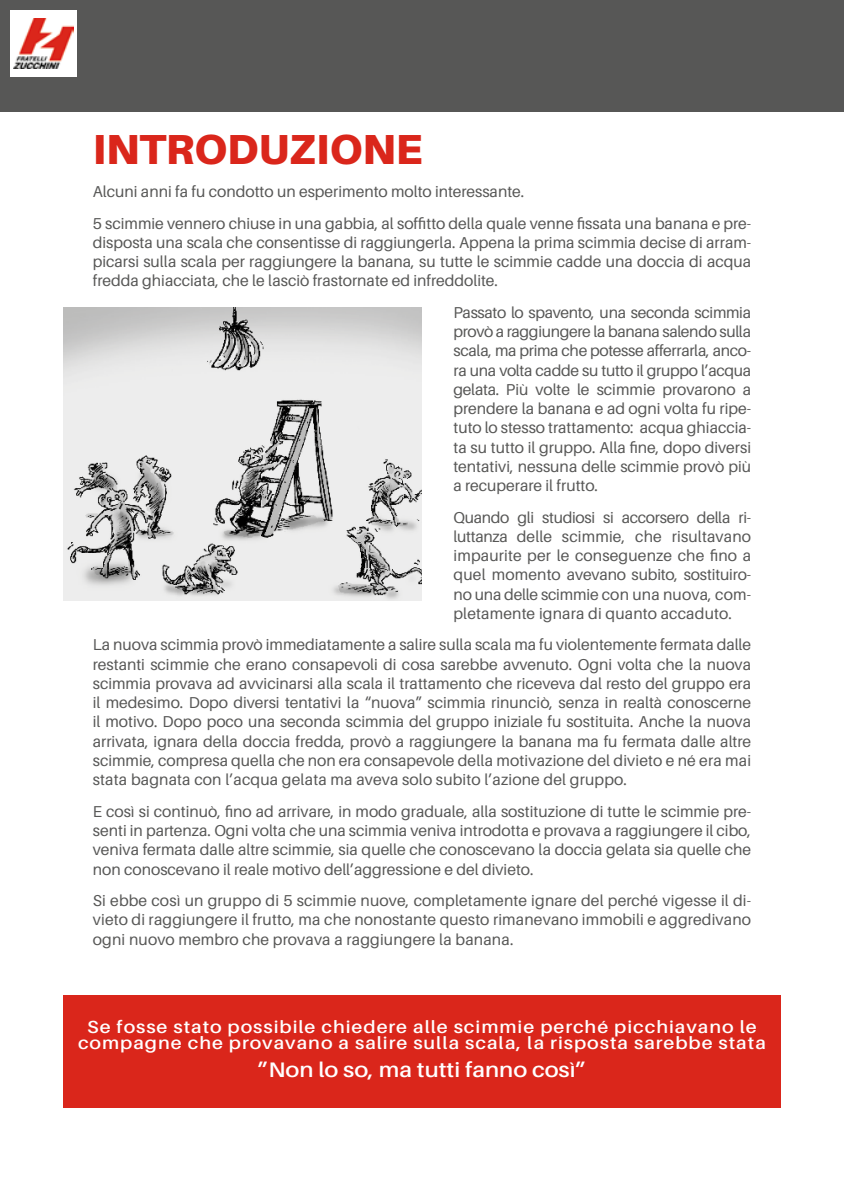
<style>
.page{position:relative;width:844px;height:1191px;background:#fff}
.page>*{position:absolute;margin:0;border:0;box-sizing:border-box;transform-origin:0 0}
.t1{font:900 42px "Aileron";color:#da261b}
.t2{font:600 21px "Aileron";color:#fff;scale:1.11 1}
.t3{font:600 17.5px/15.8px "Aileron";letter-spacing:.05em;color:#fff;text-align:center;scale:1.11 1}
.t4{font:15.75px/19.2px "Aileron";color:#575756;text-align:justify}
</style>
<div class="page">
<div style="left:0;top:0;width:843px;height:112px;background:#575756"></div>
<div style="left:10px;top:10px;width:67px;height:67px;background:#fff"></div>
<img style="left:14px;top:18px;width:59px;height:50px">
<hr style="left:843px;top:0;width:1px;height:112px;background:#575756">
<img style="left:63px;top:308px;width:359px;height:292px">
<div style="left:63px;top:995px;width:717px;height:112px;background:#da261b"></div>
<h1 class="t1" style="left:93px;top:125px;width:331px">INTRODUZIONE</h1>
<p class="t4" style="left:93px;top:176px;width:659px;line-height:31.5px">Alcuni anni fa fu condotto un esperimento molto interessante.<br>5 scimmie vennero chiuse in una gabbia, al soffitto della quale venne fissata una banana e pre-</p>
<p class="t4" style="left:93px;top:233px;width:659px">disposta una scala che consentisse di raggiungerla. Appena la prima scimmia decise di arram&shy;picarsi sulla scala per raggiungere la banana, su tutte le scimmie cadde una doccia di acqua fredda ghiacciata, che le lasciò frastornate ed infreddolite.</p>
<p class="t4" style="left:453px;top:303px;width:299px">Passato lo spavento, una seconda scimmia provò a raggiungere la banana salendo sulla scala, ma prima che potesse afferrarla, anco&shy;ra una volta cadde su tutto il gruppo l’acqua gelata. Più volte le scimmie provarono a prendere la banana e ad ogni volta fu ripe&shy;tuto lo stesso trattamento: acqua ghiaccia&shy;ta su tutto il gruppo. Alla fine, dopo diversi tentativi, nessuna delle scimmie provò più a recuperare il frutto.</p>
<p class="t4" style="left:453px;top:508px;width:299px">Quando gli studiosi si accorsero della ri&shy;luttanza delle scimmie, che risultavano impaurite per le conseguenze che fino a quel momento avevano subito, sostituiro&shy;no una delle scimmie con una nuova, com&shy;pletamente ignara di quanto accaduto.</p>
<p class="t4" style="left:93px;top:635px;width:659px">La nuova scimmia provò immediatamente a salire sulla scala ma fu violentemente fermata dalle restanti scimmie che erano consapevoli di cosa sarebbe avvenuto. Ogni volta che la nuova scimmia provava ad avvicinarsi alla scala il trattamento che riceveva dal resto del gruppo era il medesimo. Dopo diversi tentativi la “nuova” scimmia rinunciò, senza in realtà conoscerne il motivo. Dopo poco una seconda scimmia del gruppo iniziale fu sostituita. Anche la nuova arrivata, ignara della doccia fredda, provò a raggiungere la banana ma fu fermata dalle altre scimmie, compresa quella che non era consapevole della motivazione del divieto e né era mai stata bagnata con l’acqua gelata ma aveva solo subito l’azione del gruppo.</p>
<p class="t4" style="left:93px;top:802px;width:659px">E così si continuò, fino ad arrivare, in modo graduale, alla sostituzione di tutte le scimmie pre&shy;senti in partenza. Ogni volta che una scimmia veniva introdotta e provava a raggiungere il cibo, veniva fermata dalle altre scimmie, sia quelle che conoscevano la doccia gelata sia quelle che non conoscevano il reale motivo dell’aggressione e del divieto.</p>
<p class="t4" style="left:93px;top:891px;width:659px">Si ebbe così un gruppo di 5 scimmie nuove, completamente ignare del perché vigesse il di&shy;vieto di raggiungere il frutto, ma che nonostante questo rimanevano immobili e aggredivano ogni nuovo membro che provava a raggiungere la banana.</p>
<p class="t3" style="left:78px;top:1019px;width:621px">Se fosse stato possibile chiedere alle scimmie perché picchiavano le compagne che provavano a salire sulla scala, la risposta sarebbe stata</p>
<h2 class="t2" style="left:258px;top:1057px;width:297px">”Non lo so, ma tutti fanno così”</h2>
</div>
